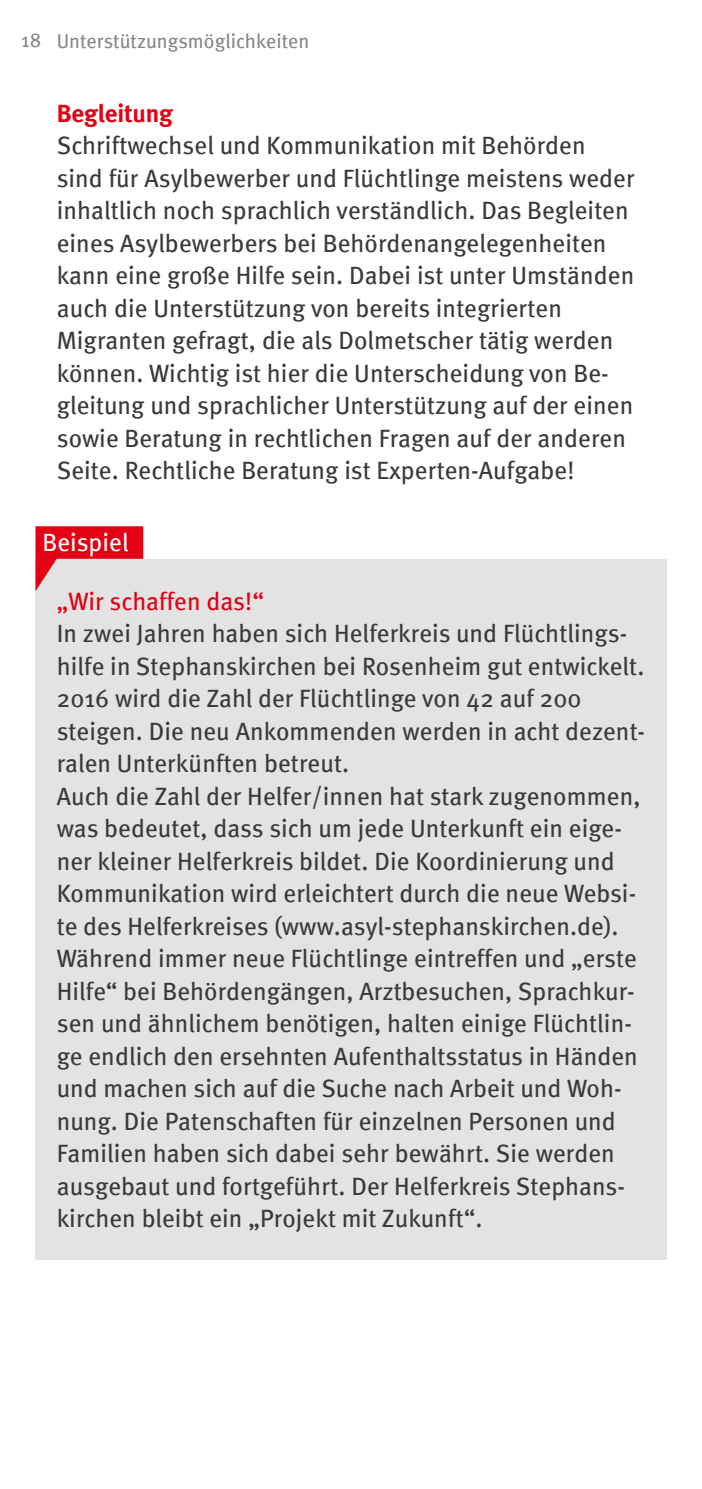
<style>
.page{position:relative;width:702px;height:1489px;background:#fff}
.page>*{position:absolute;margin:0;border:0;box-sizing:border-box;transform-origin:0 0}
.t1{font:25px/32.5px "Meta";letter-spacing:.005em;color:#3a3a39}
.t2{font:25px "Meta";color:#e30015}
.t3{font:700 25px "Meta";letter-spacing:-.005em;color:#e30015}
.t4{font:25px "Meta";letter-spacing:.005em;color:#fff}
.t5{font:20px "Meta";letter-spacing:.005em;color:#868786}
</style>
<div class="page">
<div style="left:35px;top:559px;width:631px;height:700px;background:#e3e3e3"></div>
<svg style="left:35px;top:526px;width:108px;height:65px"></svg>
<p class="t5" style="left:21px;top:29px;width:22px">18</p>
<p class="t5" style="left:57px;top:29px;width:254px">Unterstützungsmöglichkeiten</p>
<p class="t3" style="left:57px;top:98px;width:118px">Begleitung</p>
<p class="t1" style="left:57px;top:129px;width:579px">Schriftwechsel und Kommunikation mit Behörden sind für Asylbewerber und Flüchtlinge meistens weder inhaltlich noch sprachlich verständlich. Das Begleiten eines Asylbewerbers bei Behördenangelegenheiten kann eine große Hilfe sein. Dabei ist unter Umständen auch die Unterstützung von bereits integrierten Migranten gefragt, die als Dolmetscher tätig werden können. Wichtig ist hier die Unterscheidung von Be&shy;gleitung und sprachlicher Unterstützung auf der einen sowie Beratung in rechtlichen Fragen auf der anderen Seite. Rechtliche Beratung ist Experten-Aufgabe!</p>
<p class="t4" style="left:43px;top:528px;width:88px">Beispiel</p>
<p class="t2" style="left:57px;top:586px;width:209px">„Wir schaffen das!“</p>
<p class="t1" style="left:57px;top:616px;width:590px">In zwei Jahren haben sich Helferkreis und Flüchtlings&shy;hilfe in Stephanskirchen bei Rosenheim gut entwickelt.<br>2016 wird die Zahl der Flüchtlinge von 42 auf 200 steigen. Die neu Ankommenden werden in acht dezent&shy;ralen Unterkünften betreut.<br>Auch die Zahl der Helfer/innen hat stark zugenommen, was bedeutet, dass sich um jede Unterkunft ein eige&shy;ner kleiner Helferkreis bildet. Die Koordinierung und Kommunikation wird erleichtert durch die neue Websi&shy;te des Helferkreises (www.asyl-stephanskirchen.de).<br>Während immer neue Flüchtlinge eintreffen und „erste Hilfe“ bei Behördengängen, Arztbesuchen, Sprachkur&shy;sen und ähnlichem benötigen, halten einige Flüchtlin&shy;ge endlich den ersehnten Aufenthaltsstatus in Händen und machen sich auf die Suche nach Arbeit und Woh&shy;nung. Die Patenschaften für einzelnen Personen und Familien haben sich dabei sehr bewährt. Sie werden ausgebaut und fortgeführt. Der Helferkreis Stephans&shy;kirchen bleibt ein „Projekt mit Zukunft“.</p>
</div>
